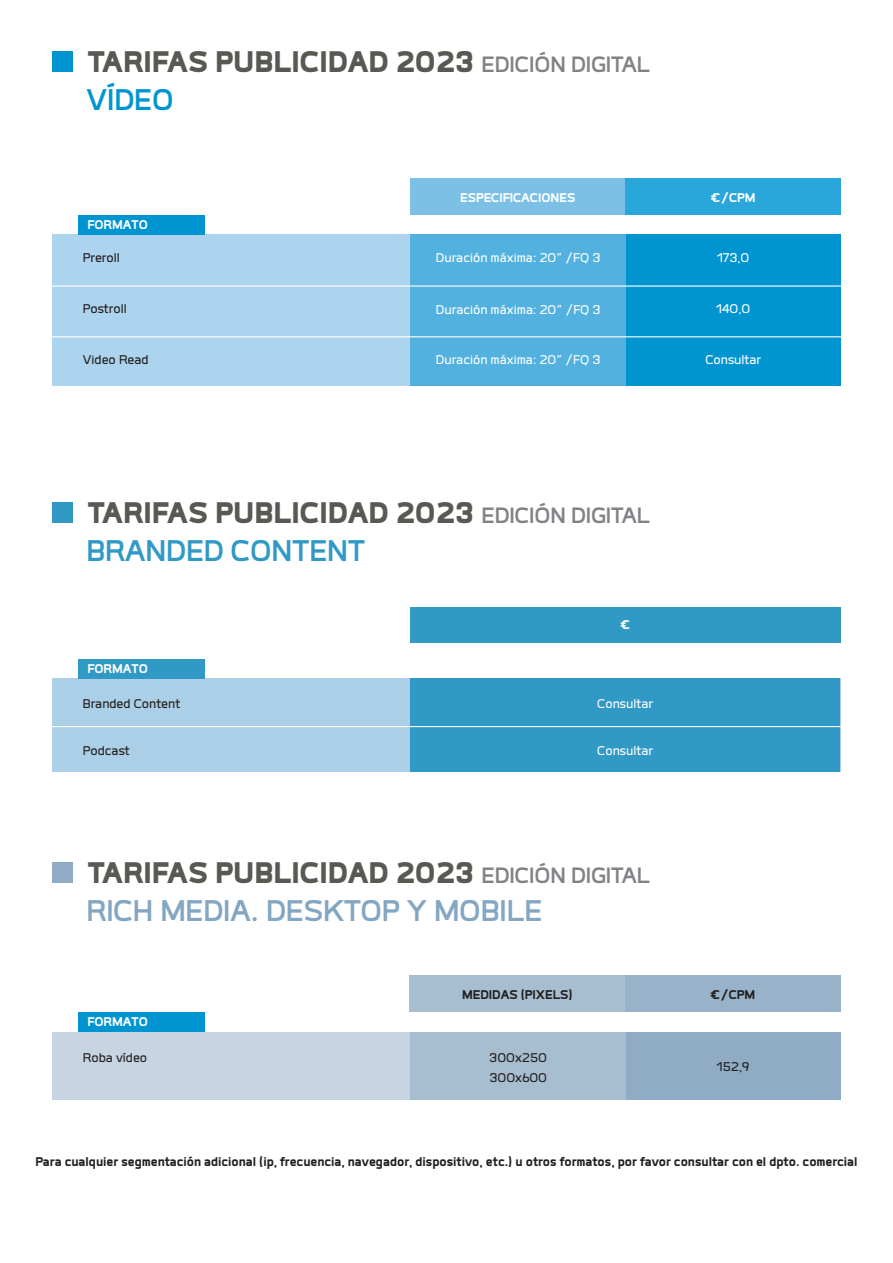
<style>
.page{position:relative;width:893px;height:1263px;background:#fff}
.page>*{position:absolute;margin:0;border:0;box-sizing:border-box;transform-origin:0 0}
.t1{font:700 39px "Labrador A";color:#83a6c2}
.t2{font:700 39px "Labrador A";color:#3099c5}
.t3{font:700 39px "Labrador A";color:#0095d1}
.t4{font:900 38.85px "Labrador A";color:#595954}
.t5{font:800 16.5px "Labrador A";color:#231f20}
.t6{font:500 16.5px "Labrador A";color:#fff}
.t7{font:500 16.5px/19.8px "Labrador A";color:#231f20}
.t8{font:800 16.5px "Labrador A";color:#fff}
.s1{font-weight:700;font-size:28.95px;color:#808285}
</style>
<div class="page">
<div style="left:52px;top:235px;width:789px;height:151px;background:#add4ee"></div>
<div style="left:410px;top:235px;width:216px;height:151px;background:#52b1df"></div>
<div style="left:626px;top:235px;width:215px;height:151px;background:#0095d1"></div>
<div style="left:410px;top:178px;width:215px;height:37px;background:#7cc0e5"></div>
<div style="left:625px;top:178px;width:216px;height:37px;background:#29a7da"></div>
<div style="left:79px;top:215px;width:126px;height:20px;background:#0095d1"></div>
<hr style="left:45px;top:285px;width:803px;height:2px;background:#fff">
<hr style="left:45px;top:336px;width:803px;height:1px;background:#fff">
<div style="left:52px;top:678px;width:789px;height:94px;background:#abcfe6"></div>
<div style="left:411px;top:678px;width:429px;height:94px;background:#3099c5"></div>
<div style="left:410px;top:607px;width:431px;height:36px;background:#3099c5"></div>
<div style="left:79px;top:659px;width:126px;height:19px;background:#3099c5"></div>
<div style="left:52px;top:1032px;width:789px;height:67px;background:#c7d5e2"></div>
<div style="left:410px;top:1032px;width:216px;height:67px;background:#a7bed1"></div>
<div style="left:626px;top:1032px;width:215px;height:67px;background:#8facc4"></div>
<div style="left:410px;top:975px;width:215px;height:37px;background:#a7bed1"></div>
<div style="left:625px;top:975px;width:215px;height:37px;background:#98b3c9"></div>
<div style="left:79px;top:1012px;width:126px;height:20px;background:#0095d1"></div>
<hr style="left:45px;top:726px;width:803px;height:1px;background:#fff">
<div style="left:52px;top:51px;width:21px;height:21px;background:#0095d1"></div>
<div style="left:52px;top:502px;width:21px;height:21px;background:#3099c5"></div>
<div style="left:52px;top:862px;width:21px;height:21px;background:#8facc4"></div>
<h2 class="t4" style="left:88px;top:41px;width:564px">TARIFAS PUBLICIDAD 2023 <span class="s1">EDICIÓN DIGITAL</span></h2>
<h1 class="t3" style="left:86px;top:80px;width:89px">VÍDEO</h1>
<p class="t8" style="left:88px;top:216px;width:62px">FORMATO</p>
<p class="t8" style="left:460px;top:189px;width:117px">ESPECIFICACIONES</p>
<p class="t8" style="left:711px;top:189px;width:46px">€/CPM</p>
<p class="t7" style="left:83px;top:247px;width:38px">Preroll</p>
<p class="t6" style="left:436px;top:249px;width:166px">Duración máxima: 20” /FQ 3</p>
<p class="t6" style="left:717px;top:249px;width:34px">173,0</p>
<p class="t7" style="left:83px;top:298px;width:45px">Postroll</p>
<p class="t6" style="left:436px;top:301px;width:166px">Duración máxima: 20” /FQ 3</p>
<p class="t6" style="left:716px;top:300px;width:35px">140,0</p>
<p class="t7" style="left:83px;top:349px;width:67px">Video Read</p>
<p class="t6" style="left:436px;top:351px;width:166px">Duración máxima: 20” /FQ 3</p>
<p class="t6" style="left:705px;top:351px;width:57px">Consultar</p>
<h2 class="t4" style="left:88px;top:492px;width:564px">TARIFAS PUBLICIDAD 2023 <span class="s1">EDICIÓN DIGITAL</span></h2>
<h1 class="t2" style="left:86px;top:530px;width:280px">BRANDED CONTENT</h1>
<p class="t8" style="left:87px;top:660px;width:62px">FORMATO</p>
<p class="t7" style="left:83px;top:693px;width:99px">Branded Content</p>
<p class="t8" style="left:620px;top:616px;width:12px">€</p>
<p class="t6" style="left:597px;top:696px;width:57px">Consultar</p>
<p class="t7" style="left:83px;top:740px;width:48px">Podcast</p>
<p class="t6" style="left:597px;top:742px;width:57px">Consultar</p>
<h2 class="t4" style="left:88px;top:852px;width:564px">TARIFAS PUBLICIDAD 2023 <span class="s1">EDICIÓN DIGITAL</span></h2>
<h1 class="t1" style="left:86px;top:891px;width:457px">RICH MEDIA. DESKTOP Y MOBILE</h1>
<p class="t8" style="left:88px;top:1013px;width:62px">FORMATO</p>
<p class="t5" style="left:462px;top:986px;width:112px">MEDIDAS (PIXELS)</p>
<p class="t5" style="left:710px;top:986px;width:46px">€/CPM</p>
<p class="t7" style="left:83px;top:1047px;width:66px">Roba vídeo</p>
<p class="t7" style="left:489px;top:1047px;width:59px">300x250<br>300x600</p>
<p class="t7" style="left:717px;top:1056px;width:34px">152,9</p>
<p class="t5" style="left:35px;top:1153px;width:824px">Para cualquier segmentación adicional (ip, frecuencia, navegador, dispositivo, etc.) u otros formatos, por favor consultar con el dpto. comercial</p>
</div>
